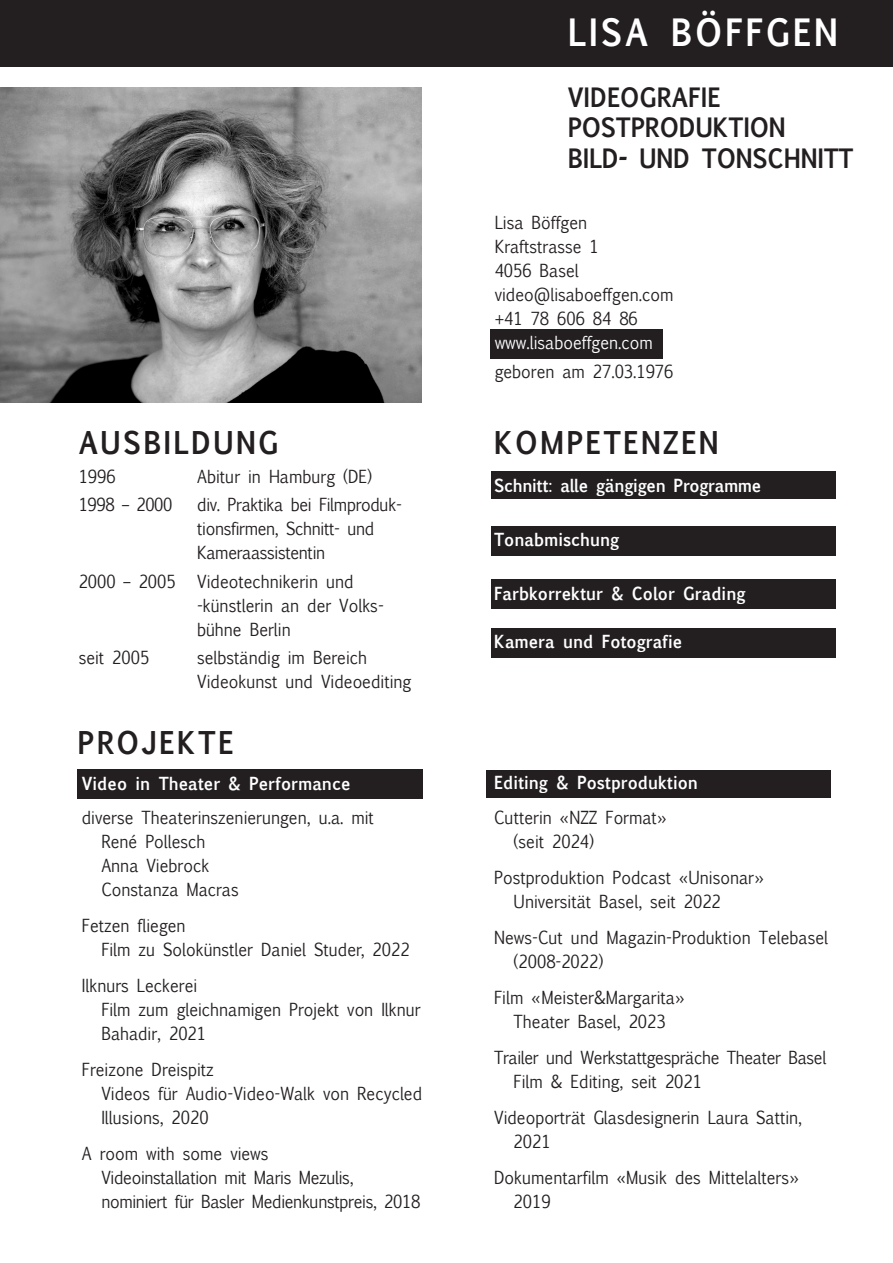
<style>
.page{position:relative;width:893px;height:1263px;background:#fff}
.page>*{position:absolute;margin:0;border:0;box-sizing:border-box;transform-origin:0 0}
.Lisa_Titel{font:700 36px "Euphemia UCAS";letter-spacing:.08em;color:#fff;scale:.92 1}
.Lisa_Titel-2{font:700 30px "Euphemia UCAS";letter-spacing:.08em;color:#231f20;scale:.92 1}
.t1{font:700 25.5px "Euphemia UCAS";letter-spacing:-.01em;color:#231f20;scale:.92 1}
.Lisa_Lauftext{font:17.25px/24px "Euphemia UCAS";color:#231f20;scale:.92 1}
.Lisa_Lauftext-2{font:17.25px/24px "Euphemia UCAS";letter-spacing:-.02em;color:#231f20;scale:.92 1}
.Lisa_Untertitel_weiss{font:700 17.25px "Euphemia UCAS";color:#fff;scale:.92 1}
.Lisa_Aufzählung{font:17.25px "Euphemia UCAS";color:#231f20;scale:.92 1}
.Lisa_Untertitel_weiss-2{font:700 17.25px "Euphemia UCAS";letter-spacing:-.02em;color:#fff;scale:.92 1}
.Lisa_Lauftext-3{font:17.25px "Euphemia UCAS";color:#fff;scale:.92 1}
</style>
<div class="page">
<div style="left:490px;top:329px;width:173px;height:29px;background:#231f20"></div>
<img style="left:0;top:87px;width:422px;height:315px">
<div style="left:0;top:0;width:893px;height:66px;background:#231f20"></div>
<div style="left:78px;top:769px;width:345px;height:29px;background:#231f20"></div>
<div style="left:491px;top:471px;width:345px;height:28px;background:#231f20"></div>
<div style="left:491px;top:628px;width:345px;height:29px;background:#231f20"></div>
<div style="left:491px;top:579px;width:345px;height:29px;background:#231f20"></div>
<div style="left:491px;top:527px;width:345px;height:29px;background:#231f20"></div>
<div style="left:486px;top:770px;width:344px;height:27px;background:#231f20"></div>
<p class="Lisa_Titel-2" style="left:79px;top:420px;width:219px">AUSBILDUNG</p>
<p class="Lisa_Lauftext" style="left:79px;top:464px;width:42px">1996</p>
<p class="Lisa_Lauftext" style="left:197px;top:464px;width:192px">Abitur in Hamburg (DE)</p>
<p class="Lisa_Lauftext-2" style="left:79px;top:493px;width:103px">1998 – 2000</p>
<p class="Lisa_Lauftext-2" style="left:197px;top:493px;width:224px">div. Praktika bei Filmproduk&shy;tionsfirmen, Schnitt- und<br>Kameraassistentin</p>
<p class="Lisa_Lauftext" style="left:197px;top:569px;width:204px;text-indent:-119px">2000 – 2005 Videotechnikerin und -künstlerin an der Volks&shy;bühne Berlin</p>
<p class="Lisa_Lauftext" style="left:79px;top:646px;width:78px">seit 2005</p>
<p class="Lisa_Lauftext" style="left:197px;top:646px;width:234px">selbständig im Bereich<br>Videokunst und Videoediting</p>
<p class="Lisa_Titel-2" style="left:78px;top:720px;width:171px">PROJEKTE</p>
<p class="Lisa_Untertitel_weiss" style="left:82px;top:770px;width:294px">Video in Theater &amp; Performance</p>
<p class="Lisa_Lauftext" style="left:82px;top:805px;width:319px">diverse Theaterinszenierungen, u.a. mit</p>
<p class="Lisa_Lauftext" style="left:101px;top:829px;width:115px">René Pollesch</p>
<p class="Lisa_Lauftext" style="left:101px;top:853px;width:119px">Anna Viebrock</p>
<p class="Lisa_Lauftext" style="left:101px;top:877px;width:151px">Constanza Macras</p>
<p class="Lisa_Lauftext" style="left:82px;top:913px;width:114px">Fetzen fliegen</p>
<p class="Lisa_Aufzählung" style="left:101px;top:937px;width:337px">Film zu Solokünstler Daniel Studer, 2022</p>
<p class="Lisa_Lauftext" style="left:82px;top:973px;width:127px">Ilknurs Leckerei</p>
<p class="Lisa_Lauftext" style="left:101px;top:997px;width:349px">Film zum gleichnamigen Projekt von Ilknur<br>Bahadir, 2021</p>
<p class="Lisa_Lauftext" style="left:82px;top:1057px;width:145px">Freizone Dreispitz</p>
<p class="Lisa_Lauftext" style="left:101px;top:1081px;width:350px">Videos für Audio-Video-Walk von Recycled<br>Illusions, 2020</p>
<p class="Lisa_Aufzählung" style="left:82px;top:1141px;width:205px">A room with some views</p>
<p class="Lisa_Lauftext-2" style="left:101px;top:1165px;width:348px">Videoinstallation mit Maris Mezulis, nominiert für Basler Medienkunstpreis, 2018</p>
<p class="Lisa_Titel" style="left:568px;top:5px;width:295px">LISA BÖFFGEN</p>
<p class="t1" style="left:568px;top:78px;width:168px">VIDEOGRAFIE</p>
<p class="t1" style="left:568px;top:108px;width:239px">POSTPRODUKTION</p>
<p class="t1" style="left:568px;top:139px;width:312px">BILD- UND TONSCHNITT</p>
<p class="Lisa_Lauftext" style="left:495px;top:211px;width:102px">Lisa Böffgen</p>
<p class="Lisa_Lauftext" style="left:495px;top:235px;width:115px">Kraftstrasse 1</p>
<p class="Lisa_Lauftext" style="left:495px;top:259px;width:93px">4056 Basel</p>
<p class="Lisa_Lauftext" style="left:495px;top:283px;width:196px">video@lisaboeffgen.com</p>
<p class="Lisa_Lauftext" style="left:495px;top:307px;width:157px">+41 78 606 84 86</p>
<p class="Lisa_Lauftext-3" style="left:495px;top:331px;width:173px">www.lisaboeffgen.com</p>
<p class="Lisa_Lauftext" style="left:495px;top:359px;width:196px">geboren am 27.03.1976</p>
<p class="Lisa_Titel-2" style="left:494px;top:420px;width:246px">KOMPETENZEN</p>
<p class="Lisa_Untertitel_weiss-2" style="left:494px;top:472px;width:292px">Schnitt: alle gängigen Programme</p>
<p class="Lisa_Untertitel_weiss" style="left:494px;top:526px;width:138px">Tonabmischung</p>
<p class="Lisa_Untertitel_weiss" style="left:494px;top:580px;width:275px">Farbkorrektur &amp; Color Grading</p>
<p class="Lisa_Untertitel_weiss" style="left:494px;top:628px;width:206px">Kamera und Fotografie</p>
<p class="Lisa_Untertitel_weiss" style="left:494px;top:770px;width:223px">Editing &amp; Postproduktion</p>
<p class="Lisa_Lauftext" style="left:494px;top:805px;width:189px">Cutterin «NZZ Format»</p>
<p class="Lisa_Lauftext" style="left:514px;top:829px;width:89px">(seit 2024)</p>
<p class="Lisa_Lauftext" style="left:514px;top:865px;width:273px;text-indent:-20px">Postproduktion Podcast «Unisonar»<br>Universität Basel, seit 2022</p>
<p class="Lisa_Lauftext" style="left:514px;top:925px;width:343px;text-indent:-20px">News-Cut und Magazin-Produktion Telebasel (2008-2022)</p>
<p class="Lisa_Lauftext" style="left:494px;top:985px;width:209px">Film «Meister&amp;Margarita»</p>
<p class="Lisa_Lauftext" style="left:514px;top:1009px;width:167px">Theater Basel, 2023</p>
<p class="Lisa_Lauftext-2" style="left:514px;top:1045px;width:341px;text-indent:-20px">Trailer und Werkstattgespräche Theater Basel<br>Film &amp; Editing, seit 2021</p>
<p class="Lisa_Lauftext" style="left:514px;top:1105px;width:315px;text-indent:-20px">Videoporträt Glasdesignerin Laura Sattin,<br>2021</p>
<p class="Lisa_Lauftext" style="left:494px;top:1165px;width:333px">Dokumentarfilm «Musik des Mittelalters»</p>
<p class="Lisa_Lauftext" style="left:514px;top:1189px;width:42px">2019</p>
</div>
